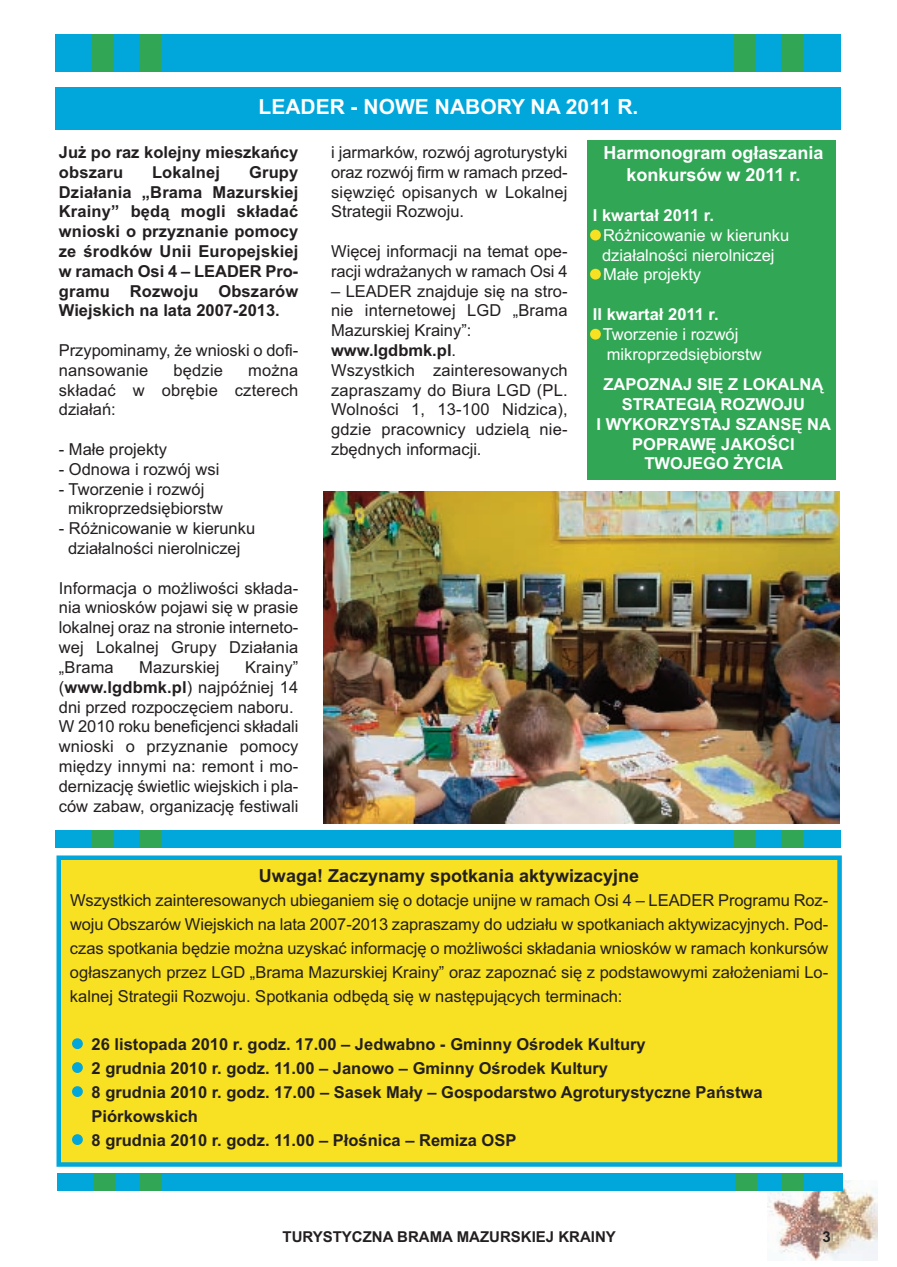
<style>
.page{position:relative;width:897px;height:1267px;background:#fff}
.page>*{position:absolute;margin:0;border:0;box-sizing:border-box;transform-origin:0 0}
.t1{font:700 21px "Arial";color:#fff}
.t2{font:700 18px/21.6px "Arial";color:#fff;text-align:center}
.t3{font:700 18px "Arial";color:#231f20}
.t4{font:16.5px/19.8px "Arial";color:#231f20}
.t5{font:700 16.5px/19.8px "Arial";color:#231f20}
.t6{font:700 16.5px/19.8px "Arial";color:#fff;text-align:center}
.t7{font:16.5px/19.8px "Arial";color:#fff;text-align:center}
.t8{font:700 15px "Arial";color:#231f20}
.s1{font-weight:700}
</style>
<div class="page">
<img style="left:55px;top:34px;width:823px;height:1227px">
<p class="t1" style="left:258px;top:95px;width:381px">LEADER - NOWE NABORY NA 2011 R.</p>
<p class="t5" style="left:59px;top:142px;width:241px">Już po raz kolejny mieszkańcy obszaru</p>
<p class="t4" style="left:331px;top:142px;width:238px;text-align:justify">i jarmarków, rozwój agroturystyki oraz rozwój firm w ramach przed&shy;sięwzięć opisanych w Lokalnej Strategii Rozwoju.</p>
<p class="t4" style="left:331px;top:241px;width:238px">Więcej informacji na temat ope&shy;racji wdrażanych w ramach Osi 4</p>
<p class="t4" style="left:331px;top:281px;width:238px">– LEADER znajduje się na stro&shy;nie internetowej LGD „Brama<br>Mazurskiej Krainy”: <span class="s1">www.lgdbmk.pl</span>.<br>Wszystkich zainteresowanych zapraszamy do Biura LGD (PL.<br>Wolności 1, 13-100 Nidzica), gdzie pracownicy udzielą nie&shy;zbędnych informacji.</p>
<p class="t2" style="left:603px;top:142px;width:222px">Harmonogram ogłaszania konkursów w 2011 r.</p>
<p class="t6" style="left:593px;top:205px;width:123px">I kwartał 2011 r.</p>
<p class="t7" style="left:593px;top:225px;width:198px">- Różnicowanie w kierunku działalności nierolniczej</p>
<p class="t7" style="left:593px;top:265px;width:110px">- Małe projekty</p>
<p class="t6" style="left:593px;top:304px;width:127px">II kwartał 2011 r.</p>
<p class="t7" style="left:606px;top:324px;width:156px;text-align:left;text-indent:-14px">- Tworzenie i rozwój mikroprzedsiębiorstw</p>
<p class="t6" style="left:596px;top:374px;width:236px">ZAPOZNAJ SIĘ Z LOKALNĄ<br>STRATEGIĄ ROZWOJU<br>I WYKORZYSTAJ SZANSĘ NA<br>POPRAWĘ JAKOŚCI<br>TWOJEGO ŻYCIA</p>
<p class="t5" style="left:59px;top:162px;width:241px;text-align:justify;text-indent:190px">Grupy Działania „Brama Mazurskiej Krainy” będą mogli składać wnioski o przyznanie pomocy ze środków Unii Europejskiej w ramach Osi 4 – LEADER Pro&shy;gramu Rozwoju Obszarów Wiejskich na lata 2007-2013.</p>
<p class="t4" style="left:59px;top:340px;width:241px">Przypominamy, że wnioski o dofi&shy;nansowanie</p>
<p class="t5" style="left:152px;top:162px;width:70px">Lokalnej</p>
<p class="t4" style="left:174px;top:360px;width:51px">będzie</p>
<p class="t4" style="left:59px;top:360px;width:241px;text-align:justify;text-indent:189px">można składać w obrębie czterech działań:</p>
<p class="t4" style="left:59px;top:439px;width:110px">- Małe projekty</p>
<p class="t4" style="left:59px;top:459px;width:162px">- Odnowa i rozwój wsi</p>
<p class="t4" style="left:68px;top:479px;width:156px;text-indent:-9px">- Tworzenie i rozwój mikroprzedsiębiorstw</p>
<p class="t4" style="left:59px;top:518px;width:198px;text-align:center">- Różnicowanie w kierunku działalności nierolniczej</p>
<p class="t4" style="left:59px;top:578px;width:241px;text-align:justify">Informacja o możliwości składa&shy;nia wniosków pojawi się w prasie lokalnej oraz na stronie interneto&shy;wej Lokalnej Grupy Działania „Brama</p>
<p class="t4" style="left:59px;top:657px;width:241px;text-indent:186px">Krainy” (<span class="s1">www.lgdbmk.pl</span>) najpóźniej 14 dni przed rozpoczęciem naboru.<br>W 2010 roku beneficjenci składali wnioski o przyznanie pomocy między innymi na: remont i mo&shy;dernizację świetlic wiejskich i pla&shy;ców zabaw, organizację festiwali</p>
<p class="t4" style="left:139px;top:657px;width:82px">Mazurskiej</p>
<p class="t3" style="left:259px;top:865px;width:382px">Uwaga! Zaczynamy spotkania aktywizacyjne</p>
<p class="t4" style="left:70px;top:888px;width:759px;line-height:24px;text-align:justify">Wszystkich zainteresowanych ubieganiem się o dotacje unijne w ramach Osi 4 – LEADER Programu Roz&shy;woju Obszarów Wiejskich na lata 2007-2013 zapraszamy do udziału w spotkaniach aktywizacyjnych. Pod&shy;czas spotkania będzie można uzyskać informację o możliwości składania wniosków w ramach konkursów ogłaszanych przez LGD „Brama Mazurskiej Krainy” oraz zapoznać się z podstawowymi założeniami Lo&shy;kalnej Strategii Rozwoju. Spotkania odbędą się w następujących terminach:</p>
<p class="t5" style="left:92px;top:1032px;width:672px;line-height:24px">26 listopada 2010 r. godz. 17.00 – Jedwabno - Gminny Ośrodek Kultury<br>2 grudnia 2010 r. godz. 11.00 – Janowo – Gminny Ośrodek Kultury<br>8 grudnia 2010 r. godz. 17.00 – Sasek Mały – Gospodarstwo Agroturystyczne Państwa Piórkowskich<br>8 grudnia 2010 r. godz. 11.00 – Płośnica – Remiza OSP</p>
<p class="t8" style="left:282px;top:1227px;width:335px">TURYSTYCZNA BRAMA MAZURSKIEJ KRAINY</p>
<p class="t8" style="left:822px;top:1228px;width:10px">3</p>
</div>
